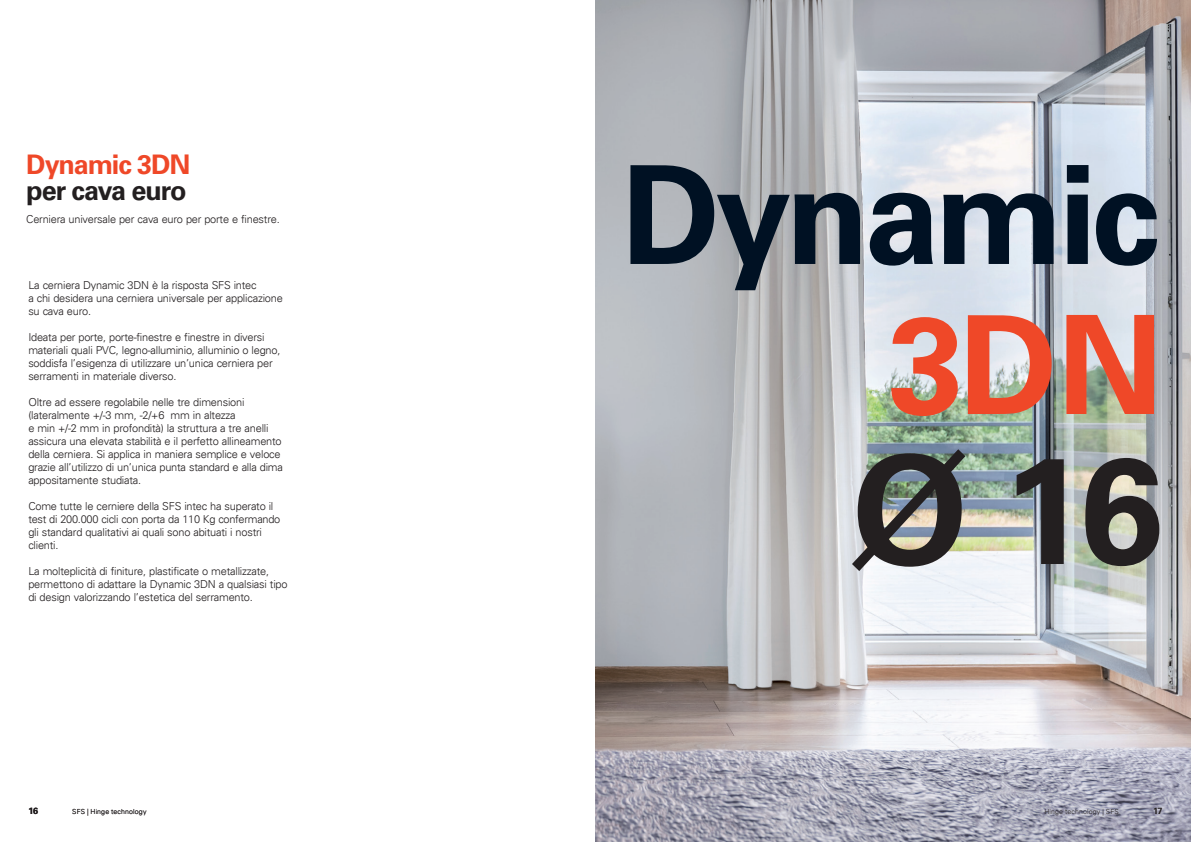
<style>
.page{position:relative;width:1191px;height:842px;background:#fff}
.page>*{position:absolute;margin:0;border:0;box-sizing:border-box;transform-origin:0 0}
.Normale{font:700 150px "Univers LT Std";color:#231f20}
.Normale-2{font:700 137px "Univers LT Std";letter-spacing:-.04em;color:#001123}
.Normale-3{font:700 137px "Univers LT Std";color:#ef4828}
.A5_Headline_inside{font:700 27px "Univers LT Std";letter-spacing:-.04em;color:#231f20}
.A5_Headline_inside-2{font:700 27px "Univers LT Std";letter-spacing:-.04em;color:#ef4828}
.Normale-4{font:300 11px/13px "Univers";letter-spacing:-.02em;color:#231f20}
.t1{font:700 9px "Univers LT Std";color:#231f20}
.t2{font:300 7px "Univers";letter-spacing:.02em;color:#231f20}
</style>
<div class="page">
<img style="left:595px;top:0;width:596px;height:842px">
<p class="A5_Headline_inside-2" style="left:26px;top:149px;width:166px">Dynamic 3DN</p>
<p class="A5_Headline_inside" style="left:26px;top:175px;width:162px">per cava euro</p>
<p class="Normale-4" style="left:26px;top:213px;width:255px">Cerniera universale per cava euro per porte e finestre.</p>
<p class="Normale-4" style="left:28px;top:278px;width:230px">La cerniera Dynamic 3DN è la risposta SFS intec</p>
<p class="Normale-4" style="left:28px;top:291px;width:256px">a chi desidera una cerniera universale per applicazione su cava euro.</p>
<p class="Normale-4" style="left:28px;top:330px;width:253px">Ideata per porte, porte-finestre e finestre in diversi materiali quali PVC, legno-alluminio, alluminio o legno, soddisfa l’esigenza di utilizzare un’unica cerniera per serramenti in materiale diverso.</p>
<p class="Normale-4" style="left:28px;top:395px;width:218px">Oltre ad essere regolabile nelle tre dimensioni (lateralmente +/-3 mm, -2/+6 mm in altezza</p>
<p class="Normale-4" style="left:28px;top:421px;width:256px">e min +/-2 mm in profondità) la struttura a tre anelli assicura una elevata stabilità e il perfetto allineamento della cerniera. Si applica in maniera semplice e veloce grazie all’utilizzo di un’unica punta standard e alla dima appositamente studiata.</p>
<p class="Normale-4" style="left:28px;top:499px;width:253px">Come tutte le cerniere della SFS intec ha superato il test di 200.000 cicli con porta da 110 Kg confermando gli standard qualitativi ai quali sono abituati i nostri clienti.</p>
<p class="Normale-4" style="left:28px;top:564px;width:261px">La molteplicità di finiture, plastificate o metallizzate, permettono di adattare la Dynamic 3DN a qualsiasi tipo di design valorizzando l’estetica del serramento.</p>
<p class="Normale-2" style="left:621px;top:135px;width:539px">Dynamic</p>
<p class="Normale-3" style="left:888px;top:285px;width:276px">3DN</p>
<p class="Normale" style="left:851px;top:423px;width:313px">Ø 16</p>
<p class="t1" style="left:28px;top:805px;width:11px">16</p>
<p class="t2" style="left:72px;top:807px;width:76px">SFS | Hinge technology</p>
<p class="t2" style="left:1044px;top:807px;width:76px">Hinge technology | SFS</p>
<p class="t1" style="left:1153px;top:805px;width:11px">17</p>
</div>
